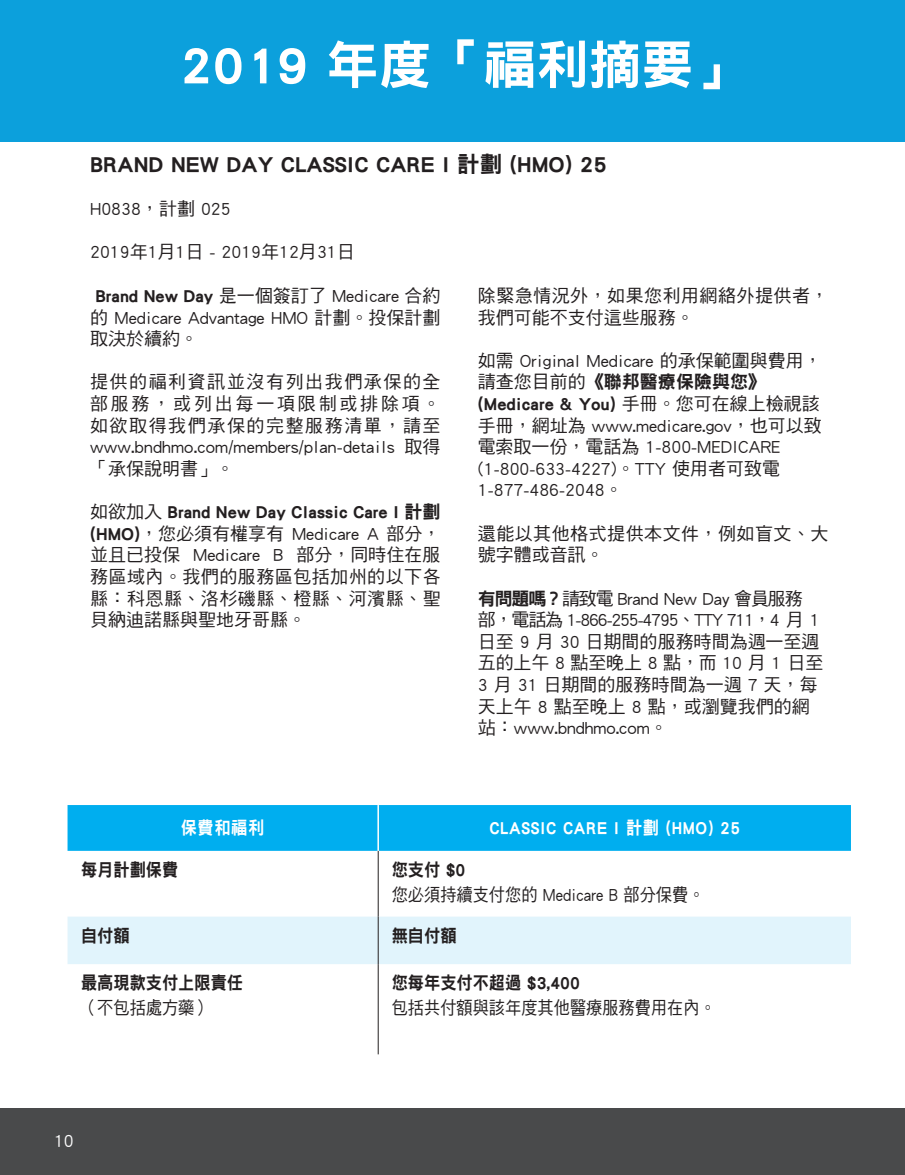
<style>
.page{position:relative;width:905px;height:1175px;background:#fff}
.page>*{position:absolute;margin:0;border:0;box-sizing:border-box;transform-origin:0 0}
.t1{font:52.5px "DF Hei Std W9";color:#fff}
.t2{font:22.5px "DF Hei Std W9";color:#231f20}
.t3{font:18px/21.6px "DF Hei Std W5";color:#231f20;text-align:justify}
.t4{font:18px/21.6px "DF Hei Std W5";letter-spacing:.025em;color:#231f20}
.t5{font:18px "DF Hei Std W5";color:#231f20;scale:.9 1}
.t6{font:18px "DF Hei Std W9";color:#231f20;scale:.9 1}
.t7{font:18px "DF Hei Std W9";letter-spacing:.04em;color:#fff;scale:.9 1}
.t8{font:18px "DF Hei Std W5";color:#fff}
.s1{font-family:"DF Hei Std W9"}
</style>
<div class="page">
<div style="left:0;top:1107px;width:904px;height:67px;background:#494a4b"></div>
<div style="left:0;top:0;width:904px;height:141px;background:#0ca0dc"></div>
<div style="left:68px;top:805px;width:782px;height:45px;background:#00aeef"></div>
<div style="left:68px;top:916px;width:782px;height:48px;background:#e1f4fc"></div>
<hr style="left:378px;top:850px;width:1px;height:66px;background:#231f20">
<hr style="left:378px;top:916px;width:1px;height:48px;background:#231f20">
<hr style="left:378px;top:964px;width:1px;height:90px;background:#231f20">
<hr style="left:377px;top:805px;width:2px;height:45px;background:#fff">
<p class="t1" style="left:180px;top:36px;width:567px">2019 年度「福利摘要」</p>
<p class="t2" style="left:90px;top:152px;width:518px">BRAND NEW DAY CLASSIC CARE I 計劃 (HMO) 25</p>
<p class="t3" style="left:90px;top:198px;width:142px">H0838，計劃 025</p>
<p class="t3" style="left:90px;top:241px;width:266px">2019年1月1日 - 2019年12月31日</p>
<p class="t4" style="left:478px;top:284px;width:352px">除緊急情況外，如果您利用網絡外提供者，我們可能不支付這些服務。</p>
<p class="t3" style="left:478px;top:349px;width:345px;text-align:left">如需 Original Medicare 的承保範圍與費用，請查您目前的<span class="s1">《聯邦醫療保險與您》(Medicare &amp; You)</span> 手冊。您可在線上檢視該手冊，網址為 www.medicare.gov，也可以致電索取一份，電話為 1-800-MEDICARE (1-800-633-4227)。TTY 使用者可致電<br>1-877-486-2048。</p>
<p class="t4" style="left:478px;top:522px;width:352px">還能以其他格式提供本文件，例如盲文、大號字體或音訊。</p>
<p class="t3" style="left:478px;top:587px;width:347px;text-align:left"><span class="s1">有問題嗎？</span>請致電 Brand New Day 會員服務部，電話為 1-866-255-4795、TTY 711，4 月 1日至 9 月 30 日期間的服務時間為週一至週五的上午 8 點至晚上 8 點，而 10 月 1 日至<br>3 月 31 日期間的服務時間為一週 7 天，每天上午 8 點至晚上 8 點，或瀏覽我們的網站：www.bndhmo.com。</p>
<p class="t3" style="left:90px;top:284px;width:352px"><span class="s1">Brand New Day</span> 是一個簽訂了 Medicare 合約的 Medicare Advantage HMO 計劃。投保計劃取決於續約。</p>
<p class="t3" style="left:90px;top:371px;width:352px">提供的福利資訊並沒有列出我們承保的全部服務，或列出每一項限制或排除項。如欲取得我們承保的完整服務清單，請至www.bndhmo.com/members/plan-details 取得「承保說明書」。</p>
<p class="t3" style="left:90px;top:500px;width:352px">如欲加入 <span class="s1">Brand New Day Classic Care I 計劃(HMO)</span>，您必須有權享有 Medicare A 部分，並且已投保 Medicare B 部分，同時住在服務區域內。我們的服務區包括加州的以下各縣：科恩縣、洛杉磯縣、橙縣、河濱縣、聖貝納迪諾縣與聖地牙哥縣。</p>
<p class="t7" style="left:181px;top:817px;width:94px">保費和福利</p>
<p class="t7" style="left:489px;top:817px;width:280px">CLASSIC CARE I 計劃 (HMO) 25</p>
<p class="t6" style="left:81px;top:860px;width:110px">每月計劃保費</p>
<p class="t6" style="left:392px;top:860px;width:83px">您支付 $0</p>
<p class="t5" style="left:392px;top:885px;width:349px">您必須持續支付您的 Medicare B 部分保費。</p>
<p class="t6" style="left:81px;top:925px;width:56px">自付額</p>
<p class="t6" style="left:392px;top:925px;width:74px">無自付額</p>
<p class="t6" style="left:81px;top:973px;width:182px">最高現款支付上限責任</p>
<p class="t5" style="left:81px;top:998px;width:145px">（不包括處方藥）</p>
<p class="t6" style="left:392px;top:973px;width:211px">您每年支付不超過 $3,400</p>
<p class="t5" style="left:392px;top:998px;width:362px">包括共付額與該年度其他醫療服務費用在內。</p>
<p class="t8" style="left:54px;top:1131px;width:21px">10</p>
</div>
